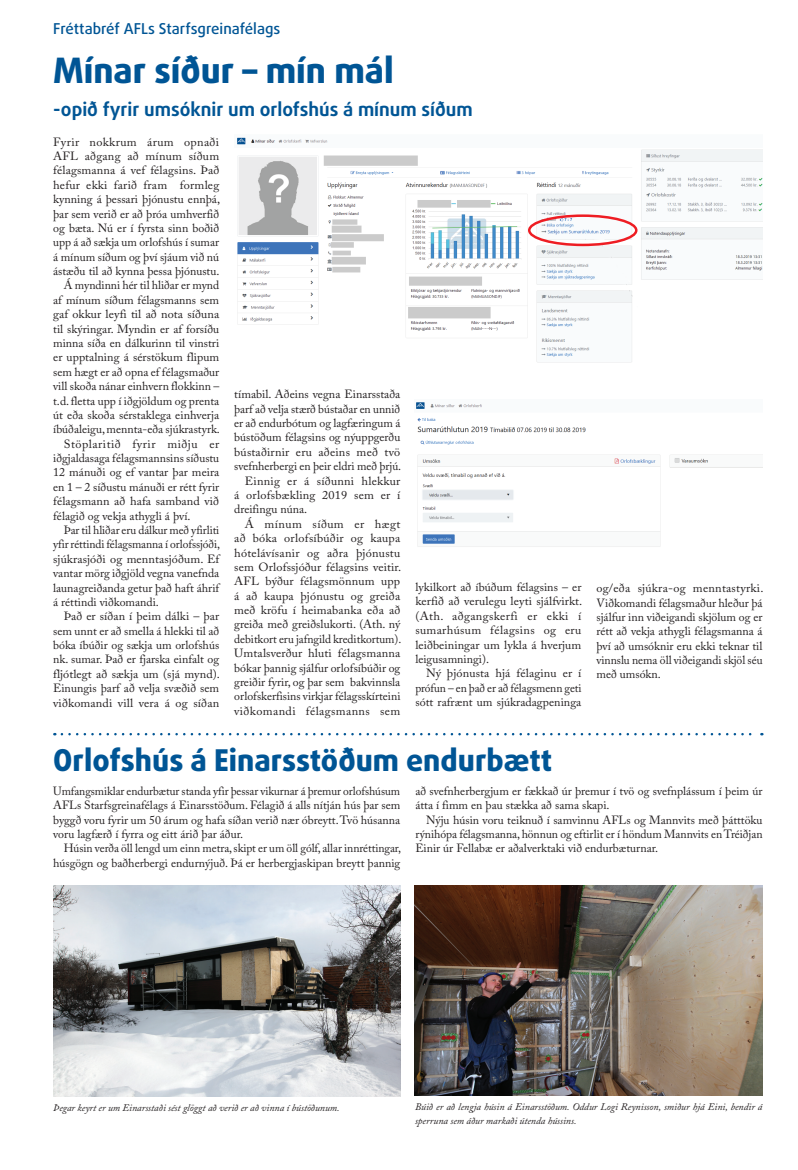
<style>
.page{position:relative;width:798px;height:1170px;background:#fff}
.page>*{position:absolute;margin:0;border:0;box-sizing:border-box;transform-origin:0 0}
.t1{font:800 35px "Daxline Pro";color:#005595}
.t2{font:800 30px "Daxline Pro";color:#005595}
.t3{font:700 18.75px "Daxline Pro";color:#005595}
.t4{font:500 15px "Daxline Pro";color:#005595}
.t5{font:11.88px/14.4px "Adobe Caslon Pro";color:#231f20;text-align:justify}
.t6{font:11.88px "Adobe Caslon Pro";letter-spacing:.02em;color:#231f20}
.t7{font:11.88px "Adobe Caslon Pro";letter-spacing:.03em;color:#231f20}
.t8{font:11.88px "Adobe Caslon Pro";letter-spacing:.04em;color:#231f20}
.t9{font:11.88px "Adobe Caslon Pro";letter-spacing:.035em;color:#231f20}
.t10{font:italic 10px/14.4px "Adobe Caslon Pro";color:#231f20}
</style>
<div class="page">
<img style="left:53px;top:885px;width:347px;height:210px">
<img style="left:415px;top:885px;width:347px;height:210px">
<img style="left:416px;top:402px;width:345px;height:145px">
<img style="left:237px;top:137px;width:525px;height:226px">
<div style="left:527px;top:214px;width:110px;height:32px;border:2px solid #ee1d23;border-radius:50%"></div>
<svg style="left:62px;top:733px;width:700px;height:2px"></svg>
<p class="t4" style="left:53px;top:19px;width:228px">Fréttabréf AFLs Starfsgreinafélags</p>
<h1 class="t1" style="left:53px;top:47px;width:342px">Mínar síður – mín mál</h1>
<h3 class="t3" style="left:53px;top:97px;width:421px">-opið fyrir umsóknir um orlofshús á mínum síðum</h3>
<p class="t7" style="left:53px;top:135px;width:167px">Fyrir nokkrum árum opnaði</p>
<p class="t5" style="left:53px;top:149px;width:167px">AFL aðgang að mínum síðum</p>
<p class="t5" style="left:53px;top:163px;width:167px">félagsmanna á vef félagsins. Það</p>
<p class="t5" style="left:53px;top:177px;width:167px">hefur ekki farið fram formleg</p>
<p class="t5" style="left:53px;top:192px;width:168px">kynning á þessari þjónustu ennþá,</p>
<p class="t5" style="left:53px;top:206px;width:167px">þar sem verið er að þróa umhverfið</p>
<p class="t5" style="left:53px;top:221px;width:167px">og bæta. Nú er í fyrsta sinn boðið</p>
<p class="t5" style="left:53px;top:235px;width:167px">upp á að sækja um orlofshús í sumar</p>
<p class="t5" style="left:53px;top:249px;width:167px">á mínum síðum og því sjáum við nú</p>
<p class="t5" style="left:53px;top:264px;width:168px">ástæðu til að kynna þessa þjónustu.</p>
<p class="t5" style="left:64px;top:278px;width:157px">Á myndinni hér til hliðar er mynd</p>
<p class="t5" style="left:53px;top:292px;width:167px">af mínum síðum félagsmanns sem</p>
<p class="t5" style="left:53px;top:307px;width:167px">gaf okkur leyfi til að nota síðuna</p>
<p class="t5" style="left:53px;top:321px;width:167px">til skýringar. Myndin er af forsíðu</p>
<p class="t5" style="left:53px;top:336px;width:167px">minna síða en dálkurinn til vinstri</p>
<p class="t5" style="left:53px;top:350px;width:167px">er upptalning á sérstökum flipum</p>
<p class="t5" style="left:53px;top:364px;width:167px">sem hægt er að opna ef félagsmaður</p>
<p class="t5" style="left:53px;top:379px;width:168px">vill skoða nánar einhvern flokkinn –</p>
<p class="t5" style="left:53px;top:393px;width:167px">t.d. fletta upp í iðgjöldum og prenta</p>
<p class="t5" style="left:53px;top:407px;width:167px">út eða skoða sérstaklega einhverja</p>
<p class="t5" style="left:53px;top:422px;width:168px">íbúðaleigu, mennta-eða sjúkrastyrk.</p>
<p class="t8" style="left:64px;top:436px;width:157px">Stöplaritið fyrir miðju er</p>
<p class="t5" style="left:53px;top:451px;width:167px">iðgjaldasaga félagsmannsins síðustu</p>
<p class="t5" style="left:53px;top:465px;width:167px">12 mánuði og ef vantar þar meira</p>
<p class="t5" style="left:53px;top:479px;width:167px">en 1 – 2 síðustu mánuði er rétt fyrir</p>
<p class="t5" style="left:53px;top:494px;width:167px">félagsmann að hafa samband við</p>
<p class="t5" style="left:53px;top:508px;width:139px">félagið og vekja athygli á því.</p>
<p class="t5" style="left:64px;top:522px;width:157px">Þar til hliðar eru dálkur með yfirliti</p>
<p class="t5" style="left:53px;top:537px;width:168px">yfir réttindi félagsmanna í orlofssjóði,</p>
<p class="t5" style="left:53px;top:551px;width:167px">sjúkrasjóði og menntasjóðum. Ef</p>
<p class="t5" style="left:53px;top:566px;width:167px">vantar mörg iðgjöld vegna vanefnda</p>
<p class="t5" style="left:53px;top:580px;width:167px">launagreiðanda getur það haft áhrif</p>
<p class="t5" style="left:53px;top:594px;width:107px">á réttindi viðkomandi.</p>
<p class="t5" style="left:64px;top:609px;width:157px">Það er síðan í þeim dálki – þar</p>
<p class="t5" style="left:53px;top:623px;width:167px">sem unnt er að smella á hlekki til að</p>
<p class="t5" style="left:53px;top:637px;width:167px">bóka íbúðir og sækja um orlofshús</p>
<p class="t5" style="left:53px;top:652px;width:167px">nk. sumar. Það er fjarska einfalt og</p>
<p class="t5" style="left:53px;top:666px;width:168px">fljótlegt að sækja um (sjá mynd).</p>
<p class="t5" style="left:53px;top:681px;width:167px">Einungis þarf að velja svæðið sem</p>
<p class="t5" style="left:53px;top:695px;width:167px">viðkomandi vill vera á og síðan</p>
<p class="t5" style="left:234px;top:387px;width:167px">tímabil. Aðeins vegna Einarsstaða</p>
<p class="t5" style="left:234px;top:401px;width:167px">þarf að velja stærð bústaðar en unnið</p>
<p class="t5" style="left:234px;top:416px;width:167px">er að endurbótum og lagfæringum á</p>
<p class="t5" style="left:234px;top:430px;width:167px">bústöðum félagsins og nýuppgerðu</p>
<p class="t5" style="left:234px;top:444px;width:167px">bústaðirnir eru aðeins með tvö</p>
<p class="t5" style="left:234px;top:459px;width:168px">svefnherbergi en þeir eldri með þrjú.</p>
<p class="t6" style="left:245px;top:473px;width:157px">Einnig er á síðunni hlekkur</p>
<p class="t5" style="left:234px;top:487px;width:167px">á orlofsbækling 2019 sem er í</p>
<p class="t5" style="left:234px;top:502px;width:74px">dreifingu núna.</p>
<p class="t9" style="left:245px;top:516px;width:157px">Á mínum síðum er hægt</p>
<p class="t6" style="left:234px;top:531px;width:167px">að bóka orlofsíbúðir og kaupa</p>
<p class="t6" style="left:234px;top:545px;width:167px">hótelávísanir og aðra þjónustu</p>
<p class="t5" style="left:234px;top:559px;width:168px">sem Orlofssjóður félagsins veitir.</p>
<p class="t5" style="left:234px;top:574px;width:167px">AFL býður félagsmönnum upp</p>
<p class="t5" style="left:234px;top:588px;width:167px">á að kaupa þjónustu og greiða</p>
<p class="t5" style="left:234px;top:602px;width:168px">með kröfu í heimabanka eða að</p>
<p class="t5" style="left:234px;top:617px;width:167px">greiða með greiðslukorti. (Ath. ný</p>
<p class="t5" style="left:234px;top:631px;width:168px">debitkort eru jafngild kreditkortum).</p>
<p class="t5" style="left:234px;top:646px;width:167px">Umtalsverður hluti félagsmanna</p>
<p class="t5" style="left:234px;top:660px;width:167px">bókar þannig sjálfur orlofsíbúðir og</p>
<p class="t5" style="left:234px;top:674px;width:167px">greiðir fyrir, og þar sem bakvinnsla</p>
<p class="t5" style="left:234px;top:689px;width:168px">orlofskerfisins virkjar félagsskírteini</p>
<p class="t7" style="left:234px;top:703px;width:167px">viðkomandi félagsmanns sem</p>
<p class="t5" style="left:415px;top:579px;width:168px">lykilkort að íbúðum félagsins – er kerfið að verulegu leyti sjálfvirkt. (Ath. aðgangskerfi er ekki í sumarhúsum félagsins og eru leiðbeiningar um lykla á hverjum leigusamningi).</p>
<p class="t5" style="left:415px;top:666px;width:168px;text-indent:11px">Ný þjónusta hjá félaginu er í prófun – en það er að félagsmenn geti sótt rafrænt um sjúkradagpeninga</p>
<h2 class="t2" style="left:53px;top:740px;width:500px">Orlofshús á Einarsstöðum endurbætt</h2>
<p class="t5" style="left:596px;top:581px;width:168px">og/eða sjúkra-og menntastyrki.<br>Viðkomandi félagsmaður hleður þá sjálfur inn viðeigandi skjölum og er rétt að vekja athygli félagsmanna á því að umsóknir eru ekki teknar til vinnslu nema öll viðeigandi skjöl séu með umsókn.</p>
<p class="t5" style="left:53px;top:783px;width:348px">Umfangsmiklar endurbætur standa yfir þessar vikurnar á þremur orlofshúsum AFLs Starfsgreinafélags á Einarsstöðum. Félagið á alls nítján hús þar sem byggð voru fyrir um 50 árum og hafa síðan verið nær óbreytt. Tvö húsanna voru lagfærð í fyrra og eitt árið þar áður.</p>
<p class="t5" style="left:53px;top:841px;width:349px;text-align:right">Húsin verða öll lengd um einn metra, skipt er um öll gólf, allar innréttingar, húsgögn og baðherbergi endurnýjuð. Þá er herbergjaskipan breytt þannig</p>
<p class="t5" style="left:415px;top:783px;width:348px">að svefnherbergjum er fækkað úr þremur í tvö og svefnplássum í þeim úr átta í fimm en þau stækka að sama skapi.</p>
<p class="t5" style="left:415px;top:812px;width:348px;text-indent:11px">Nýju húsin voru teiknuð í samvinnu AFLs og Mannvits með þátttöku rýnihópa félagsmanna, hönnun og eftirlit er í höndum Mannvits en Tréiðjan Einir úr Fellabæ er aðalverktaki við endurbæturnar.</p>
<p class="t10" style="left:53px;top:1099px;width:288px">Þegar keyrt er um Einarsstaði sést glöggt að verið er að vinna í bústöðunum.</p>
<p class="t10" style="left:415px;top:1098px;width:349px">Búið er að lengja húsin á Einarsstöðum. Oddur Logi Reynisson, smiður hjá Eini, bendir á sperruna sem áður markaði útenda hússins.</p>
</div>
